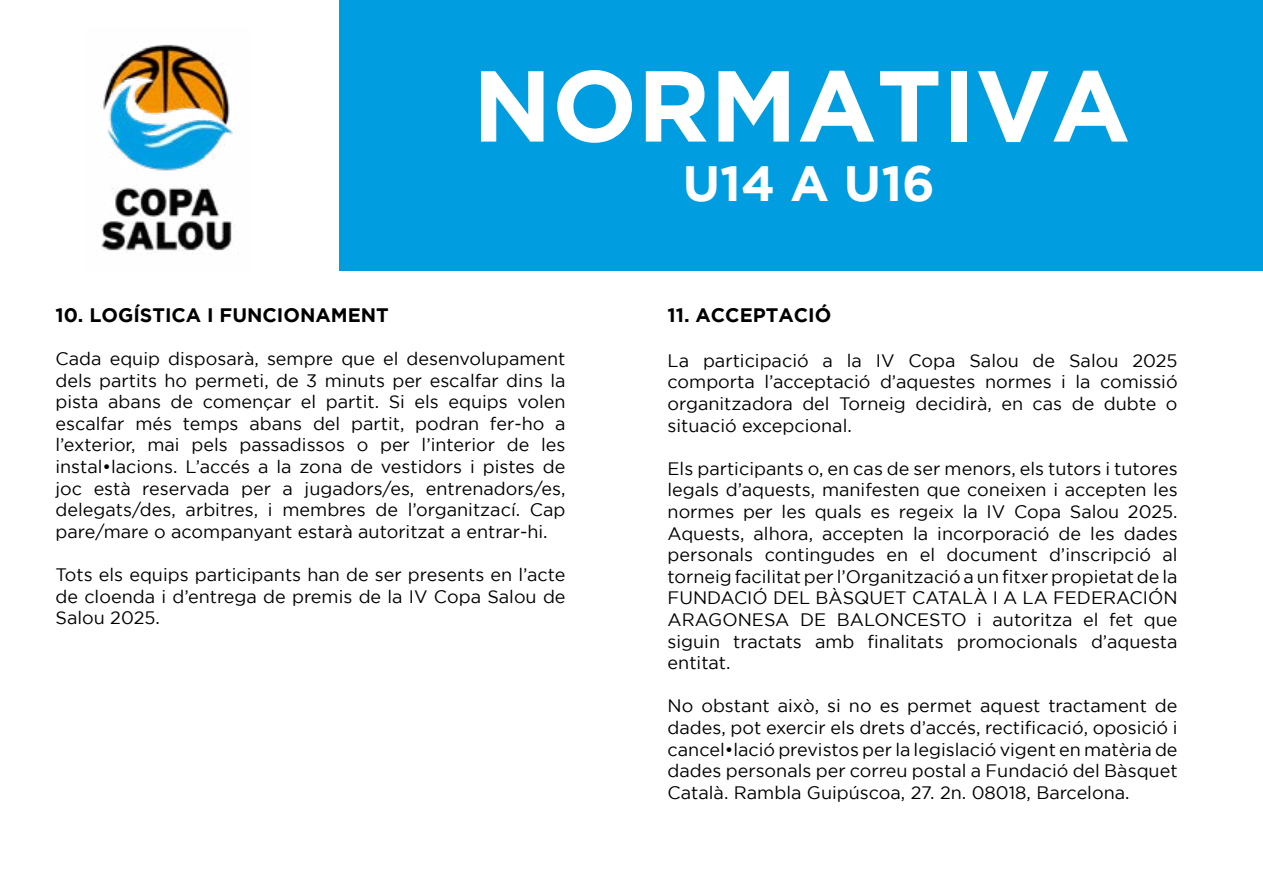
<style>
.page{position:relative;width:1263px;height:893px;background:#fff}
.page>*{position:absolute;margin:0;border:0;box-sizing:border-box;transform-origin:0 0}
.t1{font:700 100.5px "Gotham";color:#fff}
.t2{font:700 49.5px "Gotham";color:#fff}
.t3{font:700 19.5px "Gotham";color:#000}
.t4{font:18px/21.6px "Gotham";color:#000;text-align:justify}
</style>
<div class="page">
<div style="left:340px;top:0;width:923px;height:270px;background:#009ee0"></div>
<img style="left:101px;top:44px;width:134px;height:210px">
<h1 class="t1" style="left:472px;top:48px;width:659px">NORMATIVA</h1>
<h2 class="t2" style="left:683px;top:155px;width:254px">U14 A U16</h2>
<p class="t3" style="left:56px;top:304px;width:335px">10. LOGÍSTICA I FUNCIONAMENT</p>
<p class="t4" style="left:56px;top:347px;width:512px">Cada equip disposarà, sempre que el desenvolupament dels partits ho permeti, de 3 minuts per escalfar dins la pista abans de començar el partit. Si els equips volen escalfar més temps abans del partit, podran fer-ho a l’exterior, mai pels passadissos o per l’interior de les instal•lacions. L’accés a la zona de vestidors i pistes de joc està reservada per a jugadors/es, entrenadors/es, delegats/des, arbitres, i membres de l’organitzací. Cap pare/mare o acompanyant estarà autoritzat a entrar-hi.</p>
<p class="t4" style="left:56px;top:563px;width:512px">Tots els equips participants han de ser presents en l’acte de cloenda i d’entrega de premis de la IV Copa Salou de Salou 2025.</p>
<p class="t3" style="left:668px;top:304px;width:165px">11. ACCEPTACIÓ</p>
<p class="t4" style="left:668px;top:349px;width:512px">La participació a la IV Copa Salou de Salou 2025 comporta l’acceptació d’aquestes normes i la comissió organitzadora del Torneig decidirà, en cas de dubte o situació excepcional.</p>
<p class="t4" style="left:668px;top:457px;width:512px">Els participants o, en cas de ser menors, els tutors i tutores legals d’aquests, manifesten que coneixen i accepten les normes per les quals es regeix la IV Copa Salou 2025.<br>Aquests, alhora, accepten la incorporació de les dades personals contingudes en el document d’inscripció al torneig facilitat per l’Organització a un fitxer propietat de la FUNDACIÓ DEL BÀSQUET CATALÀ I A LA FEDERACIÓN ARAGONESA DE BALONCESTO i autoritza el fet que siguin tractats amb finalitats promocionals d’aquesta entitat.</p>
<p class="t4" style="left:668px;top:695px;width:512px">No obstant això, si no es permet aquest tractament de dades, pot exercir els drets d’accés, rectificació, oposició i cancel•lació previstos per la legislació vigent en matèria de dades personals per correu postal a Fundació del Bàsquet Català. Rambla Guipúscoa, 27. 2n. 08018, Barcelona.</p>
</div>
